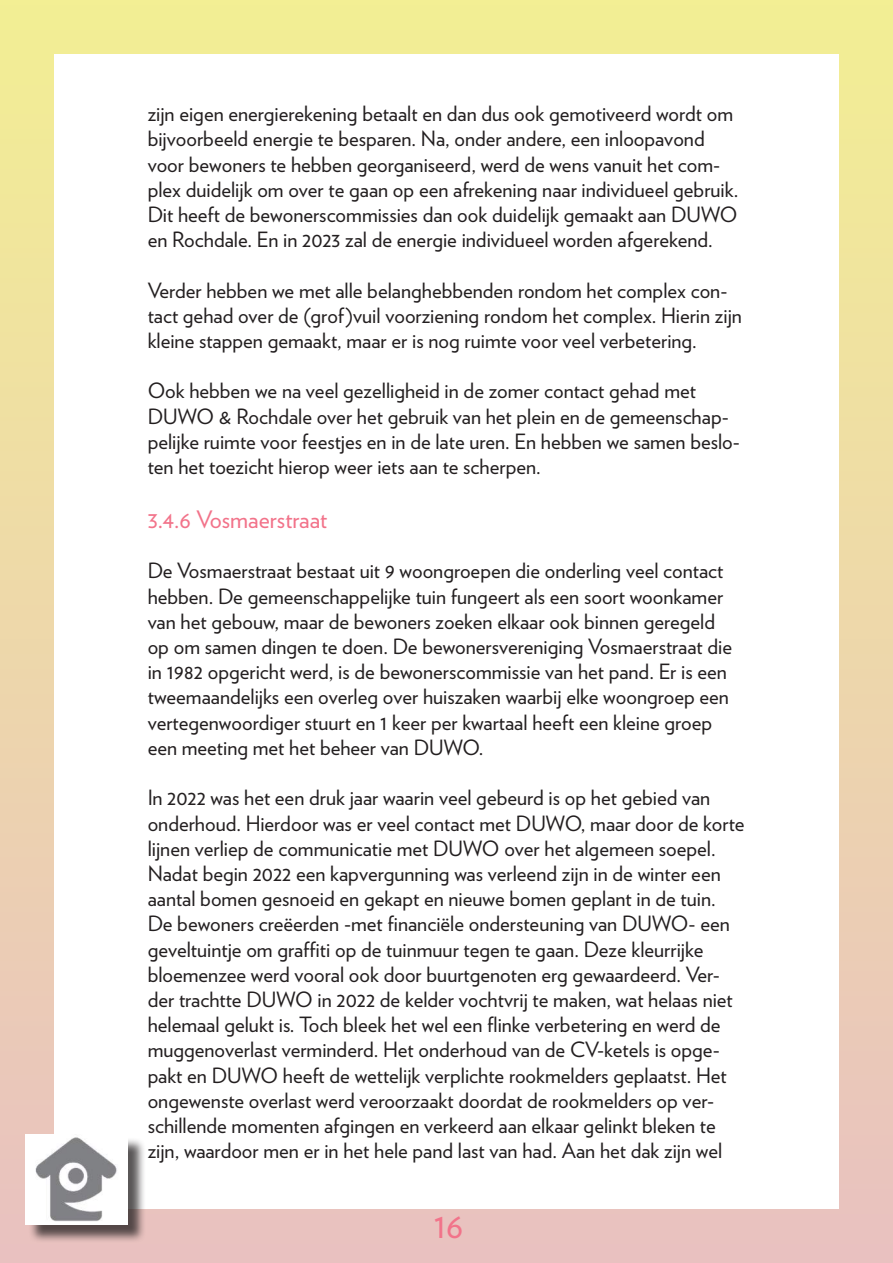
<style>
.page{position:relative;width:893px;height:1263px;background:#fff}
.page>*{position:absolute;margin:0;border:0;box-sizing:border-box;transform-origin:0 0}
.t1{font:36px "Verlag";color:#f2738a}
.t2{font:24px "Verlag";color:#f2738a}
.t3{font:21px/25.2px "Verlag";color:#231f20}
</style>
<div class="page">
<div style="left:0;top:0;width:893px;height:1263px;background:linear-gradient(to bottom,#f2ef93,#e9c1c0)"></div>
<div style="left:54px;top:54px;width:785px;height:1155px;background:#fff"></div>
<div style="left:28px;top:1137px;width:118px;height:106px;background:#231f20;opacity:.75"></div>
<img style="left:26px;top:1135px;width:102px;height:90px">
<p class="t3" style="left:148px;top:100px;width:592px">zijn eigen energierekening betaalt en dan dus ook gemotiveerd wordt om bijvoorbeeld energie te besparen. Na, onder andere, een inloopavond voor bewoners te hebben georganiseerd, werd de wens vanuit het com&shy;plex duidelijk om over te gaan op een afrekening naar individueel gebruik.<br>Dit heeft de bewonerscommissies dan ook duidelijk gemaakt aan DUWO en Rochdale. En in 2023 zal de energie individueel worden afgerekend.</p>
<p class="t3" style="left:148px;top:276px;width:596px">Verder hebben we met alle belanghebbenden rondom het complex con&shy;tact gehad over de (grof)vuil voorziening rondom het complex. Hierin zijn kleine stappen gemaakt, maar er is nog ruimte voor veel verbetering.</p>
<p class="t3" style="left:148px;top:377px;width:594px">Ook hebben we na veel gezelligheid in de zomer contact gehad met DUWO &amp; Rochdale over het gebruik van het plein en de gemeenschap&shy;pelijke ruimte voor feestjes en in de late uren. En hebben we samen beslo&shy;ten het toezicht hierop weer iets aan te scherpen.</p>
<p class="t2" style="left:148px;top:501px;width:181px">3.4.6 Vosmaerstraat</p>
<p class="t3" style="left:148px;top:557px;width:586px">De Vosmaerstraat bestaat uit 9 woongroepen die onderling veel contact hebben. De gemeenschappelijke tuin fungeert als een soort woonkamer van het gebouw, maar de bewoners zoeken elkaar ook binnen geregeld op om samen dingen te doen. De bewonersvereniging Vosmaerstraat die in 1982 opgericht werd, is de bewonerscommissie van het pand. Er is een tweemaandelijks een overleg over huiszaken waarbij elke woongroep een vertegenwoordiger stuurt en 1 keer per kwartaal heeft een kleine groep een meeting met het beheer van DUWO.</p>
<p class="t3" style="left:148px;top:784px;width:598px">In 2022 was het een druk jaar waarin veel gebeurd is op het gebied van onderhoud. Hierdoor was er veel contact met DUWO, maar door de korte lijnen verliep de communicatie met DUWO over het algemeen soepel.<br>Nadat begin 2022 een kapvergunning was verleend zijn in de winter een aantal bomen gesnoeid en gekapt en nieuwe bomen geplant in de tuin.<br>De bewoners creëerden -met financiële ondersteuning van DUWO- een geveltuintje om graffiti op de tuinmuur tegen te gaan. Deze kleurrijke bloemenzee werd vooral ook door buurtgenoten erg gewaardeerd. Ver&shy;der trachtte DUWO in 2022 de kelder vochtvrij te maken, wat helaas niet helemaal gelukt is. Toch bleek het wel een flinke verbetering en werd de muggenoverlast verminderd. Het onderhoud van de CV-ketels is opge&shy;pakt en DUWO heeft de wettelijk verplichte rookmelders geplaatst. Het ongewenste overlast werd veroorzaakt doordat de rookmelders op ver&shy;schillende momenten afgingen en verkeerd aan elkaar gelinkt bleken te zijn, waardoor men er in het hele pand last van had. Aan het dak zijn wel</p>
<h1 class="t1" style="left:434px;top:1198px;width:31px">16</h1>
</div>
